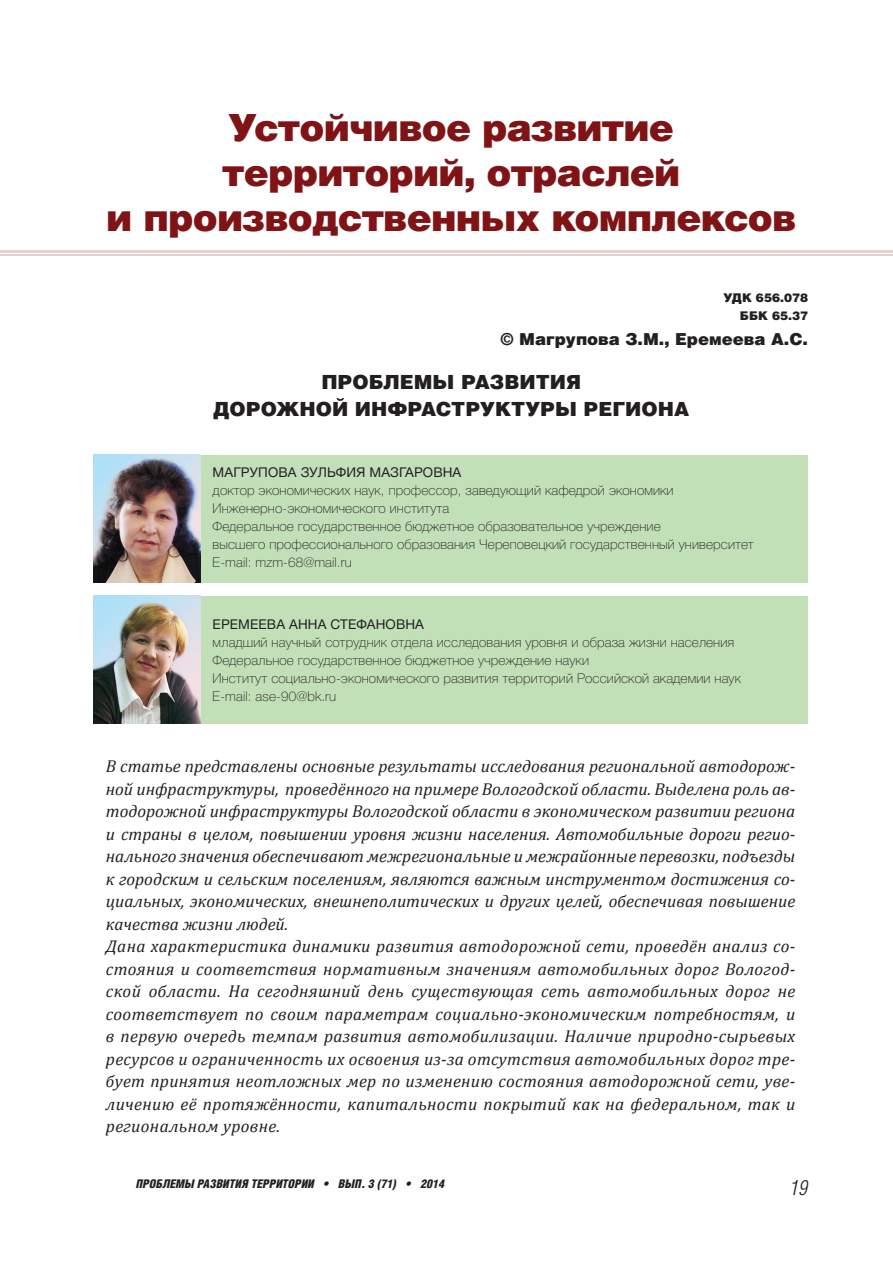
<style>
.page{position:relative;width:893px;height:1263px;background:#fff}
.page>*{position:absolute;margin:0;border:0;box-sizing:border-box;transform-origin:0 0}
.t1{font:900 37.5px/45px "Helios";letter-spacing:-.02em;color:#7f1315;text-align:center}
.t2{font:italic 300 21px "Helios Cond";color:#231f20}
.t3{font:900 19.5px/27px "Helios";color:#231f20;text-align:center}
.t4{font:italic 17.25px/22.5px "Cambria";letter-spacing:.01em;color:#231f20}
.t5{font:900 16.5px "Helios";color:#231f20}
.t6{font:100 13.5px/18px "Helvetica Neue Cyr";letter-spacing:.01em;color:#231f20}
.t7{font:13.5px "Helvetica Neue Cyr";letter-spacing:.01em;color:#231f20}
.t8{font:italic 900 12px "Helios Cond";color:#231f20}
.t9{font:900 12px/18.6px "Helios";color:#231f20;text-align:right}
</style>
<div class="page">
<hr style="left:0;top:250px;width:893px;height:3px;background:#e5d2cc">
<hr style="left:0;top:255px;width:893px;height:1px;background:#e5d2cc">
<div style="left:94px;top:455px;width:714px;height:127px;background:#c1e0b8"></div>
<div style="left:94px;top:596px;width:714px;height:128px;background:#c1e0b8"></div>
<img style="left:94px;top:455px;width:107px;height:127px">
<img style="left:94px;top:596px;width:107px;height:128px">
<h1 class="t1" style="left:106px;top:109px;width:691px">Устойчивое развитие территорий, отраслей<br>и производственных комплексов</h1>
<p class="t9" style="left:723px;top:289px;width:86px">УДК 656.078<br>ББК 65.37</p>
<p class="t5" style="left:500px;top:333px;width:309px">© Магрупова З.М., Еремеева А.С.</p>
<p class="t3" style="left:213px;top:370px;width:477px">ПРОБЛЕМЫ РАЗВИТИЯ<br>ДОРОЖНОЙ ИНФРАСТРУКТУРЫ РЕГИОНА</p>
<p class="t7" style="left:213px;top:468px;width:250px">МАГРУПОВА ЗУЛЬФИЯ МАЗГАРОВНА</p>
<p class="t6" style="left:213px;top:483px;width:543px">доктор экономических наук, профессор, заведующий кафедрой экономики Инженерно-экономического института<br>Федеральное государственное бюджетное образовательное учреждение<br>высшего профессионального образования Череповецкий государственный университет E-mail: mzm-68@mail.ru</p>
<p class="t7" style="left:213px;top:619px;width:213px">ЕРЕМЕЕВА АННА СТЕФАНОВНА</p>
<p class="t6" style="left:213px;top:634px;width:530px">младший научный сотрудник отдела исследования уровня и образа жизни населения Федеральное государственное бюджетное учреждение науки<br>Институт социально-экономического развития территорий Российской академии наук E-mail: ase-90@bk.ru</p>
<p class="t4" style="left:106px;top:755px;width:691px">В статье представлены основные результаты исследования региональной автодорож&shy;ной инфраструктуры, проведённого на примере Вологодской области. Выделена роль ав&shy;тодорожной инфраструктуры Вологодской области в экономическом развитии региона и страны в целом, повышении уровня жизни населения. Автомобильные дороги регио&shy;нального значения обеспечивают межрегиональные и межрайонные перевозки, подъезды к городским и сельским поселениям, являются важным инструментом достижения со&shy;циальных, экономических, внешнеполитических и других целей, обеспечивая повышение качества жизни людей.<br>Дана характеристика динамики развития автодорожной сети, проведён анализ со&shy;стояния и соответствия нормативным значениям автомобильных дорог Вологод&shy;ской области. На сегодняшний день существующая сеть автомобильных дорог не соответствует по своим параметрам социально-экономическим потребностям, и в первую очередь темпам развития автомобилизации. Наличие природно-сырьевых ресурсов и ограниченность их освоения из-за отсутствия автомобильных дорог тре&shy;бует принятия неотложных мер по изменению состояния автодорожной сети, уве&shy;личению её протяжённости, капитальности покрытий как на федеральном, так и региональном уровне.</p>
<p class="t8" style="left:136px;top:1179px;width:310px">ПРОБЛЕМЫ РАЗВИТИЯ ТЕРРИТОРИИ • ВЫП. 3 (71) • 2014</p>
<p class="t2" style="left:790px;top:1180px;width:19px">19</p>
</div>
